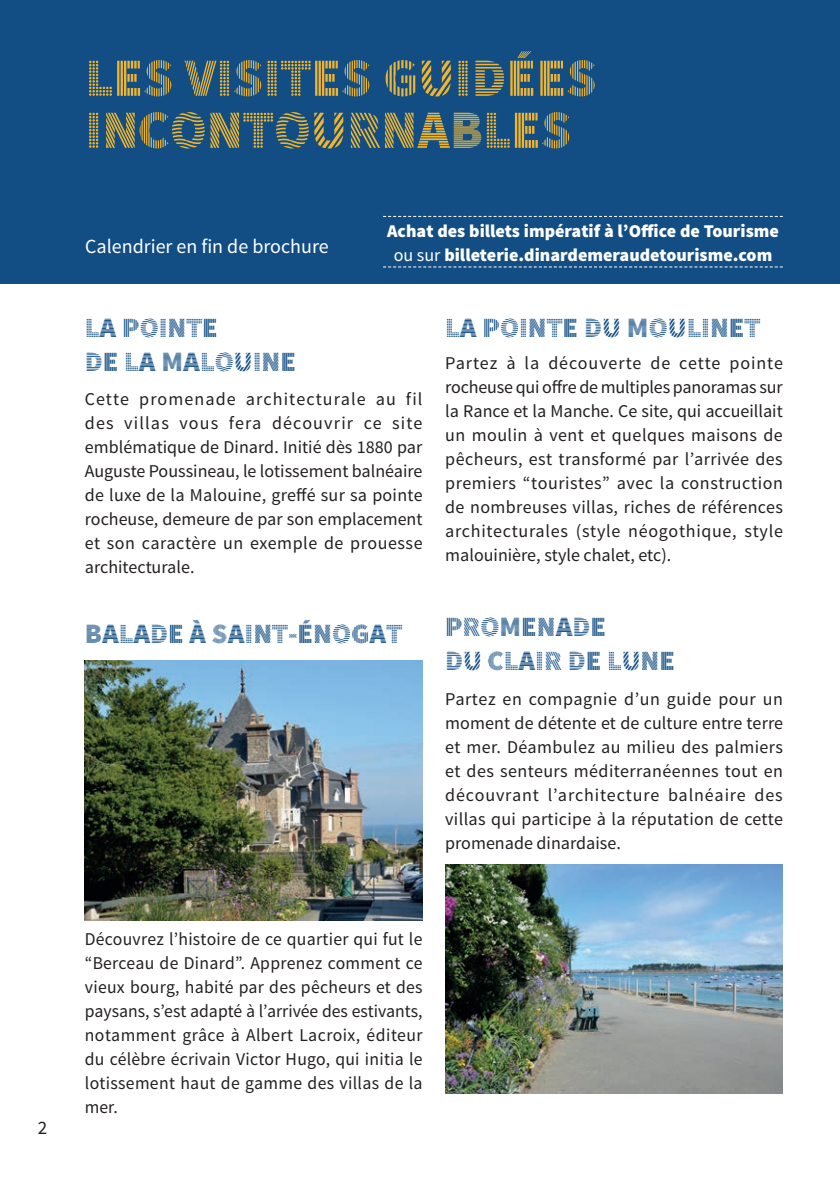
<style>
.page{position:relative;width:840px;height:1191px;background:#fff}
.page>*{position:absolute;margin:0;border:0;box-sizing:border-box;transform-origin:0 0}
.t1{font:54px/52px "Source Sans Pro DISPLAY";color:#f1b52d}
.t2{font:28px/33.6px "Source Sans Pro DISPLAY";color:#124e84}
.t3{font:20px "Source Sans Pro";color:#fff}
.t4{font:19px "Source Sans Pro";color:#231f20}
.t5{font:18px/24px "Source Sans Pro";letter-spacing:.02em;color:#231f20;text-align:justify}
.t6{font:900 18px/24px "Source Sans Pro";color:#fff;text-align:center}
.s1{font-weight:400}
</style>
<div class="page">
<div style="left:0;top:0;width:839px;height:283px;background:#124e84"></div>
<img style="left:85px;top:660px;width:337px;height:260px">
<img style="left:445px;top:865px;width:337px;height:228px">
<svg style="left:383px;top:216px;width:399px;height:1px"></svg>
<svg style="left:383px;top:266px;width:399px;height:1px"></svg>
<p class="t4" style="left:38px;top:1116px;width:11px">2</p>
<h1 class="t1" style="left:85px;top:53px;width:513px">LES VISITES GUIDÉES<br>INCONTOURNABLES</h1>
<p class="t3" style="left:85px;top:234px;width:245px">Calendrier en fin de brochure</p>
<p class="t6" style="left:387px;top:220px;width:393px">Achat des billets impératif à l’Office de Tourisme <span class="s1">ou sur</span> billeterie.dinardemeraudetourisme.com</p>
<h2 class="t2" style="left:85px;top:312px;width:212px">LA POINTE<br>DE LA MALOUINE</h2>
<p class="t5" style="left:85px;top:387px;width:339px">Cette promenade architecturale au fil des villas vous fera découvrir ce site emblématique de Dinard. Initié dès 1880 par Auguste Poussineau, le lotissement balnéaire de luxe de la Malouine, greffé sur sa pointe rocheuse, demeure de par son emplacement et son caractère un exemple de prouesse architecturale.</p>
<h2 class="t2" style="left:85px;top:617px;width:318px">BALADE À SAINT-ÉNOGAT</h2>
<h2 class="t2" style="left:445px;top:312px;width:316px">LA POINTE DU MOULINET</h2>
<p class="t5" style="left:445px;top:351px;width:339px">Partez à la découverte de cette pointe rocheuse qui offre de multiples panoramas sur la Rance et la Manche. Ce site, qui accueillait un moulin à vent et quelques maisons de pêcheurs, est transformé par l’arrivée des premiers “touristes” avec la construction de nombreuses villas, riches de références architecturales (style néogothique, style malouinière, style chalet, etc).</p>
<h2 class="t2" style="left:445px;top:611px;width:231px">PROMENADE<br>DU CLAIR DE LUNE</h2>
<p class="t5" style="left:445px;top:687px;width:339px">Partez en compagnie d’un guide pour un moment de détente et de culture entre terre et mer. Déambulez au milieu des palmiers et des senteurs méditerranéennes tout en découvrant l’architecture balnéaire des villas qui participe à la réputation de cette promenade dinardaise.</p>
<p class="t5" style="left:85px;top:927px;width:339px">Découvrez l’histoire de ce quartier qui fut le “Berceau de Dinard”. Apprenez comment ce vieux bourg, habité par des pêcheurs et des paysans, s’est adapté à l’arrivée des estivants, notamment grâce à Albert Lacroix, éditeur du célèbre écrivain Victor Hugo, qui initia le lotissement haut de gamme des villas de la mer.</p>
</div>
